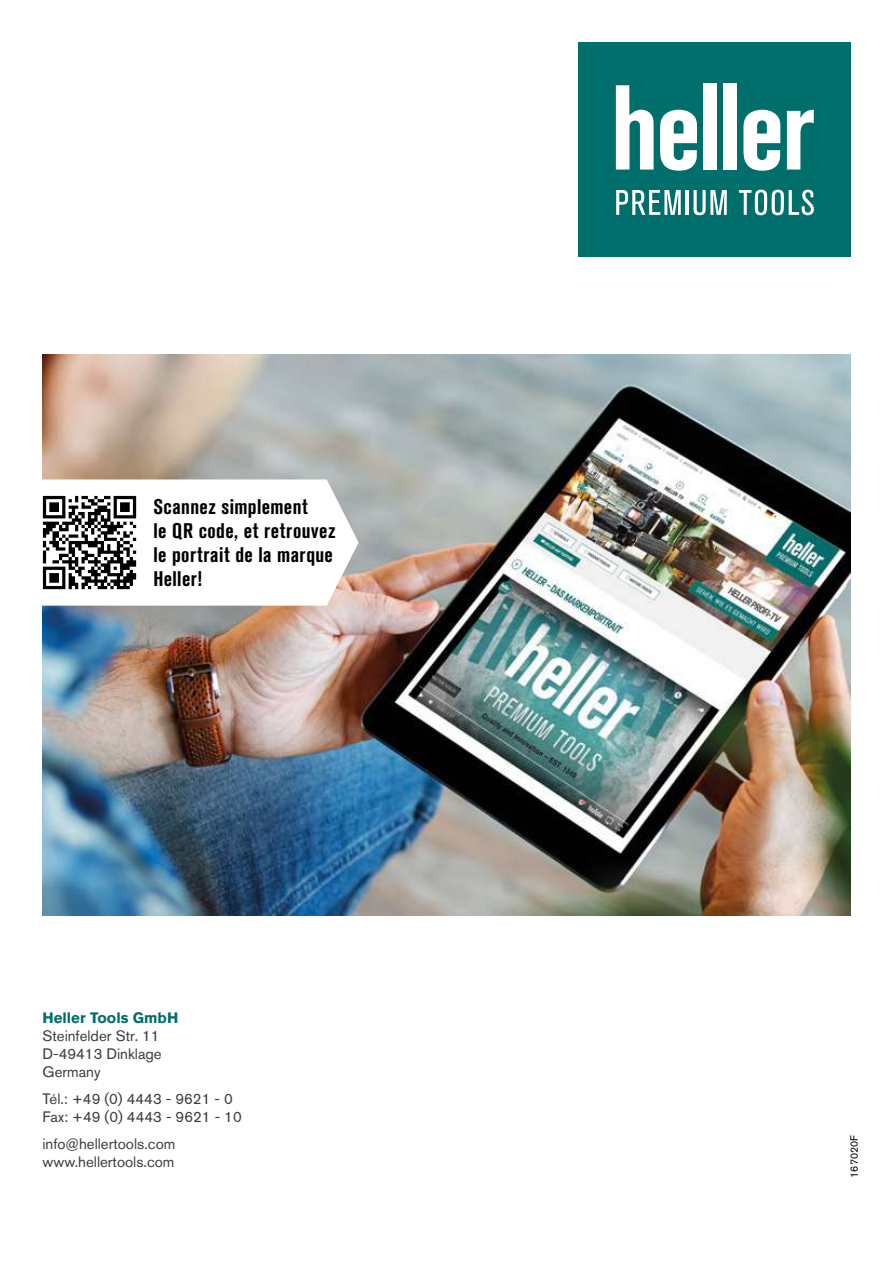
<style>
.page{position:relative;width:893px;height:1263px;background:#fff}
.page>*{position:absolute;margin:0;border:0;box-sizing:border-box;transform-origin:0 0}
.t1{font:700 condensed 21px/24px "Akzidenz Grotesk BQ";letter-spacing:.02em;color:#000}
.t2{font:15px/18px "Akzidenz Grotesk BQ";color:#3c3c3b}
.t3{font:700 15px "Akzidenz Grotesk BQ";color:#006e6a}
.t4{font:10.5px "Akzidenz Grotesk BQ";color:#000}
</style>
<div class="page">
<img style="left:43px;top:355px;width:807px;height:561px">
<svg style="left:42px;top:479px;width:317px;height:127px"></svg>
<div style="left:578px;top:43px;width:272px;height:214px;background:#006e6a"></div>
<svg style="left:616px;top:190px;width:65px;height:25px"></svg>
<hr style="left:686px;top:190px;width:3px;height:25px;background:#fff">
<svg style="left:693px;top:190px;width:34px;height:25px"></svg>
<svg style="left:739px;top:190px;width:75px;height:25px"></svg>
<svg style="left:616px;top:85px;width:38px;height:85px"></svg>
<svg style="left:660px;top:110px;width:37px;height:61px"></svg>
<svg style="left:743px;top:110px;width:37px;height:61px"></svg>
<svg style="left:787px;top:110px;width:27px;height:60px"></svg>
<div style="left:704px;top:83px;width:13px;height:87px;background:#fff"></div>
<div style="left:723px;top:83px;width:14px;height:87px;background:#fff"></div>
<svg style="left:42px;top:493px;width:97px;height:99px"></svg>
<svg style="left:43px;top:496px;width:93px;height:93px"></svg>
<h1 class="t1" style="left:153px;top:495px;width:184px">Scannez simplement<br>le QR code, et retrouvez le portrait de la marque<br>Heller!</h1>
<p class="t3" style="left:43px;top:1009px;width:137px">Heller Tools GmbH</p>
<p class="t2" style="left:43px;top:1026px;width:121px">Steinfelder Str. 11<br>D-49413 Dinklage<br>Germany</p>
<p class="t2" style="left:43px;top:1089px;width:201px">Tél.: +49 (0) 4443 - 9621 - 0<br>Fax: +49 (0) 4443 - 9621 - 10</p>
<p class="t2" style="left:43px;top:1134px;width:134px">info@hellertools.com www.hellertools.com</p>
<p class="t4" style="left:848px;top:1178px;width:44px;rotate:-90deg">167020F</p>
</div>
